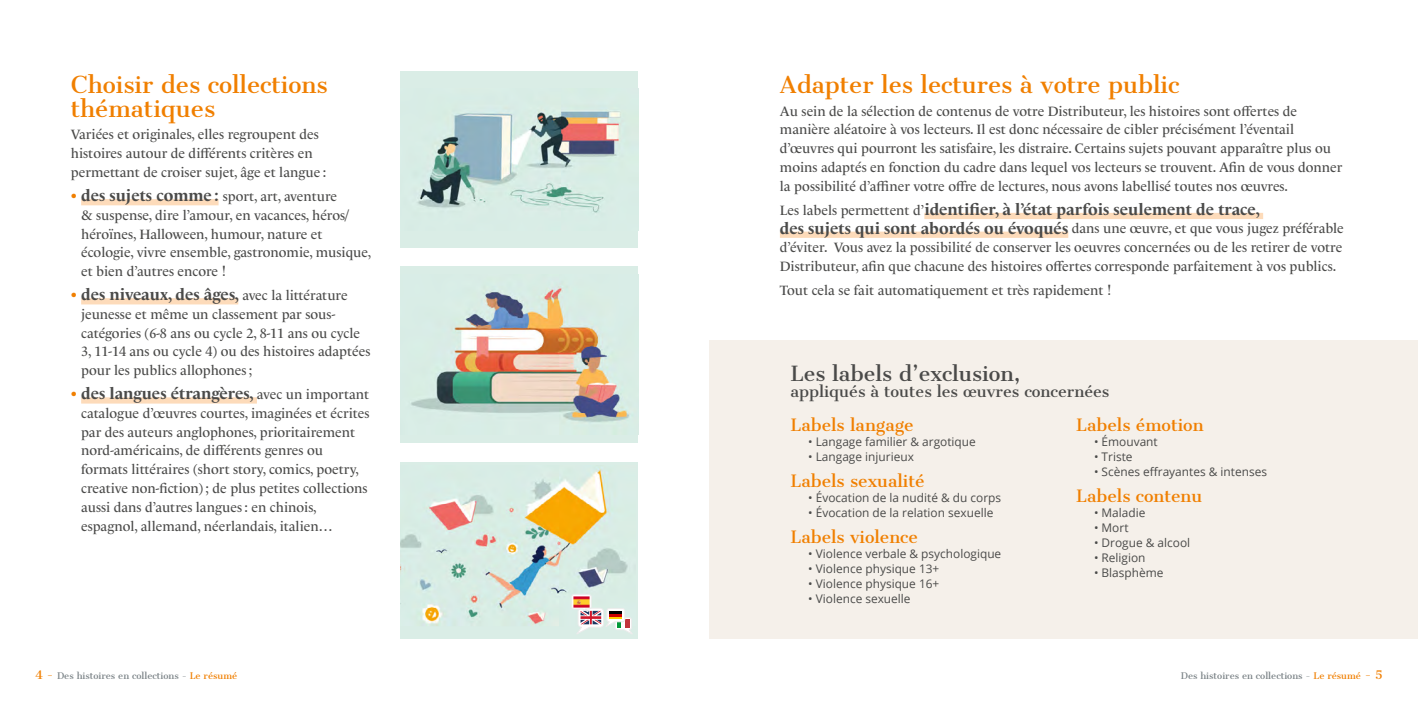
<style>
.page{position:relative;width:1418px;height:709px;background:#fff}
.page>*{position:absolute;margin:0;border:0;box-sizing:border-box;transform-origin:0 0}
.t1{font:22.5px/23.8px "Cantata One";color:#f07f00}
.t2{font:20px "Cantata One";color:#4a4a49}
.t3{font:700 16.25px "Le Monde Livre Cla Std";color:#4a4a49}
.t4{font:16.25px "Cantata One";color:#f07f00}
.t5{font:15px "Cantata One";color:#4a4a49}
.t6{font:13.75px/18.8px "Le Monde Livre Cla Std";color:#4a4a49}
.t7{font:11.88px "Open Sans";color:#4a4a49}
.t8{font:8.75px "Cantata One";color:#7a8286}
.s1{font-weight:700;font-size:16.25px;color:#f07f00}
.s2{font-weight:700;font-size:16.25px}
.s3{color:#f07f00}
.s4{font-weight:400;font-size:13.75px}
.s5{font-size:11.25px;color:#f07f00}
</style>
<div class="page">
<div style="left:81px;top:199px;width:137px;height:6px;background:#fddbba"></div>
<div style="left:81px;top:298px;width:157px;height:6px;background:#fddbba"></div>
<div style="left:81px;top:397px;width:176px;height:6px;background:#fddbba"></div>
<div style="left:924px;top:213px;width:339px;height:6px;background:#fddbba"></div>
<div style="left:780px;top:232px;width:288px;height:6px;background:#fddbba"></div>
<div style="left:400px;top:71px;width:238px;height:177px;background:#daede6"></div>
<img style="left:418px;top:111px;width:203px;height:102px">
<div style="left:400px;top:266px;width:238px;height:177px;background:#daede6"></div>
<img style="left:411px;top:286px;width:218px;height:136px">
<div style="left:400px;top:461px;width:238px;height:177px;background:#daede6"></div>
<img style="left:400px;top:469px;width:232px;height:160px">
<div style="left:709px;top:340px;width:708px;height:298px;background:#f5f0ea"></div>
<svg style="left:615px;top:617px;width:16px;height:12px"></svg>
<div style="left:615px;top:617px;width:16px;height:13px;border:1px solid #ececec;border-radius:2px"></div>
<div style="left:607px;top:608px;width:18px;height:14px;background:#fff;border-radius:2px"></div>
<div style="left:606px;top:608px;width:19px;height:14px;border:1px solid #ececec;border-radius:2px"></div>
<svg style="left:609px;top:611px;width:20px;height:16px"></svg>
<svg style="left:578px;top:608px;width:25px;height:19px"></svg>
<div style="left:578px;top:608px;width:25px;height:19px;border:1px solid #ececec;border-radius:4px"></div>
<svg style="left:571px;top:594px;width:30px;height:30px"></svg>
<img style="left:573px;top:596px;width:16px;height:11px">
<h1 class="t1" style="left:71px;top:73px;width:258px">Choisir des collections thématiques</h1>
<p class="t6" style="left:71px;top:125px;width:257px">Variées et originales, elles regroupent des histoires autour de différents critères en permettant de croiser sujet, âge et langue :</p>
<p class="t6" style="left:81px;top:187px;width:292px;text-indent:-10px"><span class="s1">•</span> <span class="s2">des sujets comme :</span> sport, art, aventure<br>&amp; suspense, dire l’amour, en vacances, héros/ héroïnes, Halloween, humour, nature et écologie, vivre ensemble, gastronomie, musique, et bien d’autres encore !</p>
<p class="t3" style="left:71px;top:285px;width:278px"><span class="s3">•</span> des niveaux, des âges, <span class="s4">avec la littérature</span></p>
<p class="t6" style="left:81px;top:305px;width:291px">jeunesse et même un classement par sous&shy;catégories (6-8 ans ou cycle 2, 8-11 ans ou cycle 3, 11-14 ans ou cycle 4) ou des histoires adaptées pour les publics allophones ;</p>
<p class="t3" style="left:71px;top:384px;width:300px"><span class="s3">•</span> des langues étrangères, <span class="s4">avec un important</span></p>
<p class="t6" style="left:81px;top:404px;width:290px">catalogue d’œuvres courtes, imaginées et écrites par des auteurs anglophones, prioritairement nord-américains, de différents genres ou formats littéraires (short story, comics, poetry, creative non-fiction) ; de plus petites collections aussi dans d’autres langues : en chinois, espagnol, allemand, néerlandais, italien…</p>
<h1 class="t1" style="left:780px;top:73px;width:401px">Adapter les lectures à votre public</h1>
<p class="t6" style="left:780px;top:102px;width:564px">Au sein de la sélection de contenus de votre Distributeur, les histoires sont offertes de manière aléatoire à vos lecteurs. Il est donc nécessaire de cibler précisément l’éventail d’œuvres qui pourront les satisfaire, les distraire. Certains sujets pouvant apparaître plus ou moins adaptés en fonction du cadre dans lequel vos lecteurs se trouvent. Afin de vous donner la possibilité d’affiner votre offre de lectures, nous avons labellisé toutes nos œuvres.</p>
<p class="t3" style="left:780px;top:200px;width:481px"><span class="s4">Les labels permettent d’</span>identifier, à l’état parfois seulement de trace,</p>
<p class="t6" style="left:780px;top:219px;width:565px;text-align:justify"><span class="s2">des sujets qui sont abordés ou évoqués</span> dans une œuvre, et que vous jugez préférable d’éviter. Vous avez la possibilité de conserver les oeuvres concernées ou de les retirer de votre Distributeur, afin que chacune des histoires offertes corresponde parfaitement à vos publics.</p>
<p class="t6" style="left:780px;top:281px;width:333px">Tout cela se fait automatiquement et très rapidement !</p>
<h2 class="t2" style="left:790px;top:361px;width:231px">Les labels d’exclusion,</h2>
<p class="t5" style="left:790px;top:382px;width:320px">appliqués à toutes les œuvres concernées</p>
<p class="t4" style="left:790px;top:415px;width:125px">Labels langage</p>
<p class="t7" style="left:808px;top:434px;width:169px">• Langage familier &amp; argotique</p>
<p class="t7" style="left:808px;top:449px;width:107px">• Langage injurieux</p>
<p class="t4" style="left:790px;top:471px;width:136px">Labels sexualité</p>
<p class="t7" style="left:808px;top:489px;width:194px">• Évocation de la nudité &amp; du corps</p>
<p class="t7" style="left:808px;top:504px;width:187px">• Évocation de la relation sexuelle</p>
<p class="t4" style="left:790px;top:526px;width:129px">Labels violence</p>
<p class="t7" style="left:808px;top:545px;width:194px">• Violence verbale &amp; psychologique</p>
<p class="t7" style="left:808px;top:560px;width:133px">• Violence physique 13+</p>
<p class="t7" style="left:808px;top:575px;width:133px">• Violence physique 16+</p>
<p class="t7" style="left:808px;top:590px;width:104px">• Violence sexuelle</p>
<p class="t4" style="left:1076px;top:415px;width:129px">Labels émotion</p>
<p class="t7" style="left:1094px;top:434px;width:65px">• Émouvant</p>
<p class="t7" style="left:1094px;top:449px;width:40px">• Triste</p>
<p class="t7" style="left:1094px;top:464px;width:174px">• Scènes effrayantes &amp; intenses</p>
<p class="t4" style="left:1076px;top:486px;width:127px">Labels contenu</p>
<p class="t7" style="left:1094px;top:504px;width:53px">• Maladie</p>
<p class="t7" style="left:1094px;top:519px;width:36px">• Mort</p>
<p class="t7" style="left:1094px;top:534px;width:98px">• Drogue &amp; alcool</p>
<p class="t7" style="left:1094px;top:549px;width:53px">• Religion</p>
<p class="t7" style="left:1094px;top:564px;width:71px">• Blasphème</p>
<p class="t8" style="left:35px;top:670px;width:203px"><span class="s5">4 -</span> Des histoires en collections - <span class="s3">Le résumé</span></p>
<p class="t8" style="left:1180px;top:670px;width:203px">Des histoires en collections - <span class="s3">Le résumé</span> <span class="s5">- 5</span></p>
</div>
